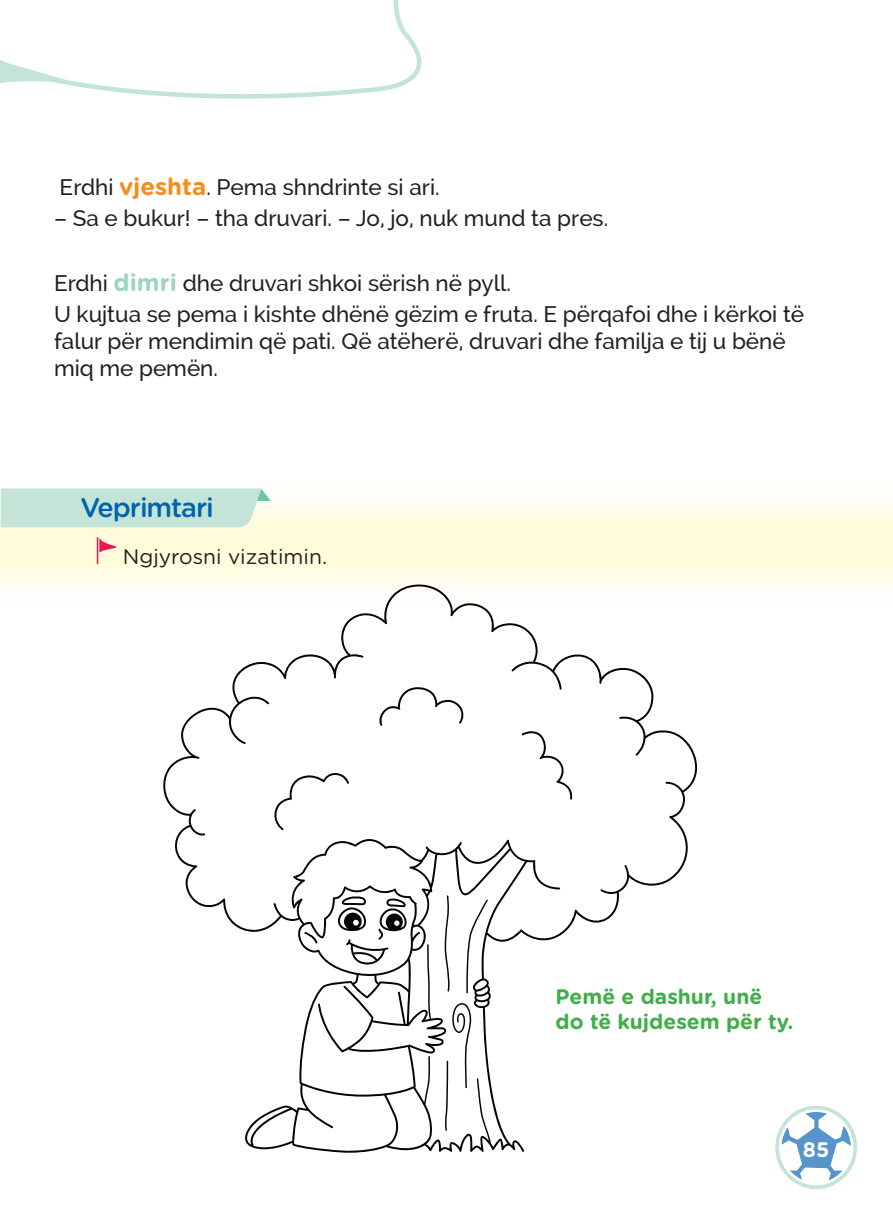
<style>
.page{position:relative;width:893px;height:1217px;background:#fff}
.page>*{position:absolute;margin:0;border:0;box-sizing:border-box;transform-origin:0 0}
.t1{font:500 27px "Gotham Rounded";letter-spacing:-.04em;color:#0162ad}
.t2{font:500 22.5px/31.2px "Raleway";color:#231f20}
.t3{font:700 21px/25.2px "Gotham Rounded";color:#40ae49}
.t4{font:21px "Gotham Rounded";color:#231f20}
.t5{font:700 21px "Gotham Rounded";color:#fff}
.s1{font-family:"Gotham Rounded";font-weight:700;font-size:24px;color:#f68e1e}
.s2{font-family:"Gotham Rounded";font-weight:700;font-size:24px;color:#9ed5c0}
</style>
<div class="page">
<svg style="left:0;top:60px;width:34px;height:23px"></svg>
<svg style="left:0;top:489px;width:893px;height:97px;fill:#fffcdc"></svg>
<svg style="left:1px;top:488px;width:270px;height:39px;background:#c6e5d7"></svg>
<svg style="left:97px;top:537px;width:29px;height:27px"></svg>
<svg style="left:775px;top:1105px;width:82px;height:83px"></svg>
<svg style="left:161px;top:582px;width:538px;height:570px"></svg>
<svg style="left:522px;top:729px;width:51px;height:70px"></svg>
<svg style="left:377px;top:686px;width:87px;height:39px"></svg>
<svg style="left:444px;top:895px;width:6px;height:96px"></svg>
<svg style="left:466px;top:899px;width:22px;height:94px"></svg>
<svg style="left:445px;top:1002px;width:27px;height:128px"></svg>
<svg style="left:338px;top:895px;width:69px;height:69px"></svg>
<svg style="left:304px;top:931px;width:13px;height:12px"></svg>
<svg style="left:272px;top:772px;width:77px;height:58px"></svg>
<svg style="left:34px;top:0;width:388px;height:99px"></svg>
<p class="t2" style="left:60px;top:171px;width:381px">Erdhi <span class="s1">vjeshta</span>. Pema shndrinte si ari.</p>
<p class="t2" style="left:54px;top:203px;width:556px">– Sa e bukur! – tha druvari. – Jo, jo, nuk mund ta pres.</p>
<p class="t2" style="left:54px;top:267px;width:752px">Erdhi <span class="s2">dimri</span> dhe druvari shkoi sërish në pyll.<br>U kujtua se pema i kishte dhënë gëzim e fruta. E përqafoi dhe i kërkoi të</p>
<p class="t2" style="left:54px;top:327px;width:733px;line-height:27px">falur për mendimin që pati. Që atëherë, druvari dhe familja e tij u bënë miq me pemën.</p>
<p class="t1" style="left:80px;top:488px;width:135px">Veprimtari</p>
<p class="t4" style="left:123px;top:542px;width:206px">Ngjyrosni vizatimin.</p>
<p class="t3" style="left:556px;top:982px;width:239px">Pemë e dashur, unë do të kujdesem për ty.</p>
<p class="t5" style="left:803px;top:1133px;width:28px">85</p>
</div>
